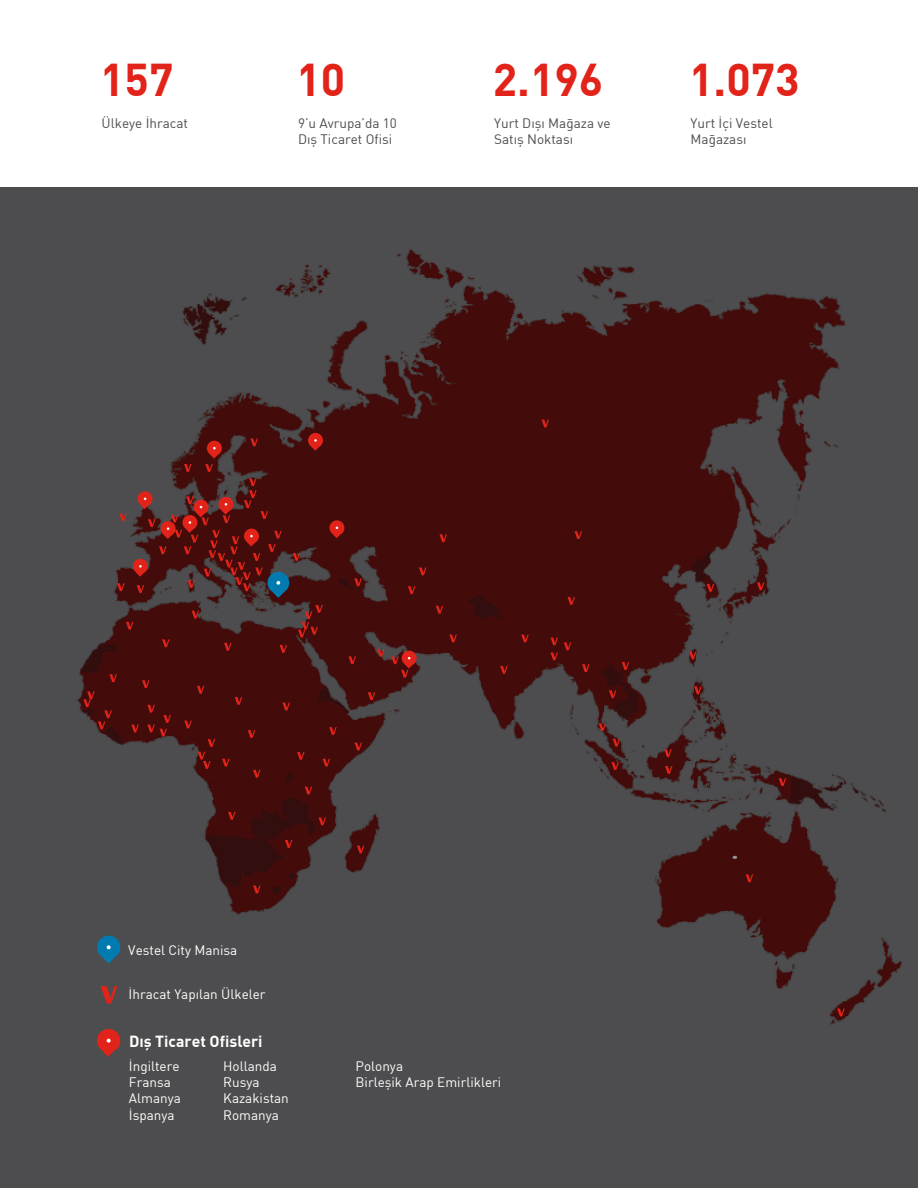
<style>
.page{position:relative;width:918px;height:1188px;background:#fff}
.page>*{position:absolute;margin:0;border:0;box-sizing:border-box;transform-origin:0 0}
.t1{font:700 45px "DIN";color:#e2231a}
.t2{font:700 15.75px "DIN";color:#fff}
.t3{font:13.5px/16.2px "DIN";color:#fff}
.t4{font:13.5px/16.2px "DIN";color:#4d4d4f}
</style>
<div class="page">
<div style="left:0;top:187px;width:918px;height:1001px;background:#4d4d4f"></div>
<img style="left:77px;top:249px;width:825px;height:802px">
<svg style="left:732px;top:855px;width:5px;height:5px"></svg>
<div style="left:308px;top:433px;width:15px;height:15px;background:#e2231a;border-radius:50%"></div>
<svg style="left:311px;top:439px;width:8px;height:12px"></svg>
<div style="left:329px;top:520px;width:15px;height:15px;background:#e2231a;border-radius:50%"></div>
<svg style="left:333px;top:527px;width:8px;height:11px"></svg>
<div style="left:207px;top:441px;width:15px;height:15px;background:#e2231a;border-radius:50%"></div>
<div style="left:133px;top:559px;width:15px;height:15px;background:#e2231a;border-radius:50%"></div>
<div style="left:402px;top:651px;width:15px;height:15px;background:#e2231a;border-radius:50%"></div>
<svg style="left:131px;top:725px;width:8px;height:7px"></svg>
<svg style="left:147px;top:705px;width:24px;height:31px"></svg>
<svg style="left:198px;top:739px;width:17px;height:30px"></svg>
<svg style="left:222px;top:759px;width:8px;height:8px"></svg>
<svg style="left:228px;top:812px;width:8px;height:8px"></svg>
<svg style="left:285px;top:840px;width:7px;height:8px"></svg>
<svg style="left:319px;top:817px;width:7px;height:8px"></svg>
<svg style="left:253px;top:886px;width:8px;height:7px"></svg>
<svg style="left:253px;top:770px;width:8px;height:8px"></svg>
<svg style="left:248px;top:730px;width:7px;height:8px"></svg>
<svg style="left:297px;top:752px;width:8px;height:8px"></svg>
<svg style="left:282px;top:703px;width:8px;height:7px"></svg>
<svg style="left:329px;top:727px;width:8px;height:8px"></svg>
<svg style="left:323px;top:759px;width:7px;height:8px"></svg>
<svg style="left:305px;top:787px;width:7px;height:7px"></svg>
<svg style="left:355px;top:743px;width:7px;height:7px"></svg>
<svg style="left:357px;top:846px;width:7px;height:7px"></svg>
<svg style="left:235px;top:697px;width:7px;height:8px"></svg>
<svg style="left:184px;top:721px;width:8px;height:7px"></svg>
<svg style="left:83px;top:691px;width:29px;height:38px"></svg>
<svg style="left:197px;top:686px;width:7px;height:8px"></svg>
<svg style="left:162px;top:639px;width:8px;height:8px"></svg>
<svg style="left:192px;top:611px;width:7px;height:7px"></svg>
<svg style="left:117px;top:583px;width:8px;height:8px"></svg>
<svg style="left:119px;top:513px;width:8px;height:8px"></svg>
<svg style="left:354px;top:578px;width:8px;height:8px"></svg>
<svg style="left:293px;top:553px;width:7px;height:8px"></svg>
<svg style="left:298px;top:605px;width:25px;height:32px"></svg>
<svg style="left:348px;top:656px;width:8px;height:8px"></svg>
<svg style="left:377px;top:649px;width:8px;height:8px"></svg>
<svg style="left:391px;top:656px;width:22px;height:22px"></svg>
<svg style="left:368px;top:692px;width:7px;height:8px"></svg>
<svg style="left:449px;top:635px;width:8px;height:7px"></svg>
<svg style="left:436px;top:606px;width:7px;height:8px"></svg>
<svg style="left:408px;top:586px;width:7px;height:8px"></svg>
<svg style="left:419px;top:567px;width:7px;height:8px"></svg>
<svg style="left:439px;top:534px;width:8px;height:8px"></svg>
<svg style="left:568px;top:597px;width:7px;height:8px"></svg>
<svg style="left:575px;top:531px;width:7px;height:8px"></svg>
<svg style="left:757px;top:582px;width:7px;height:8px"></svg>
<svg style="left:707px;top:584px;width:7px;height:8px"></svg>
<svg style="left:689px;top:652px;width:8px;height:7px"></svg>
<svg style="left:500px;top:666px;width:8px;height:8px"></svg>
<svg style="left:521px;top:635px;width:8px;height:7px"></svg>
<svg style="left:564px;top:642px;width:7px;height:8px"></svg>
<svg style="left:550px;top:637px;width:8px;height:8px"></svg>
<svg style="left:550px;top:652px;width:8px;height:8px"></svg>
<svg style="left:582px;top:664px;width:8px;height:8px"></svg>
<svg style="left:622px;top:662px;width:7px;height:8px"></svg>
<svg style="left:609px;top:690px;width:7px;height:8px"></svg>
<svg style="left:613px;top:739px;width:7px;height:8px"></svg>
<svg style="left:599px;top:723px;width:7px;height:8px"></svg>
<svg style="left:611px;top:762px;width:8px;height:8px"></svg>
<svg style="left:665px;top:766px;width:8px;height:8px"></svg>
<svg style="left:664px;top:749px;width:8px;height:8px"></svg>
<svg style="left:694px;top:686px;width:8px;height:8px"></svg>
<svg style="left:205px;top:447px;width:13px;height:25px"></svg>
<svg style="left:184px;top:464px;width:8px;height:8px"></svg>
<svg style="left:250px;top:438px;width:8px;height:8px"></svg>
<svg style="left:126px;top:622px;width:7px;height:8px"></svg>
<svg style="left:224px;top:643px;width:8px;height:8px"></svg>
<svg style="left:280px;top:645px;width:7px;height:8px"></svg>
<svg style="left:746px;top:874px;width:7px;height:8px"></svg>
<svg style="left:837px;top:1009px;width:8px;height:7px"></svg>
<svg style="left:779px;top:778px;width:7px;height:8px"></svg>
<svg style="left:542px;top:420px;width:7px;height:7px"></svg>
<svg style="left:142px;top:680px;width:8px;height:8px"></svg>
<svg style="left:109px;top:674px;width:8px;height:8px"></svg>
<div style="left:97px;top:1029px;width:23px;height:23px;background:#e2231a;border-radius:50%"></div>
<svg style="left:102px;top:1039px;width:12px;height:18px"></svg>
<svg style="left:101px;top:986px;width:16px;height:17px"></svg>
<div style="left:97px;top:936px;width:23px;height:23px;background:#007aaf;border-radius:50%"></div>
<svg style="left:102px;top:945px;width:13px;height:18px"></svg>
<div style="left:267px;top:572px;width:22px;height:22px;background:#007aaf;border-radius:50%"></div>
<svg style="left:136px;top:478px;width:148px;height:120px"></svg>
<h1 class="t1" style="left:100px;top:50px;width:75px">157</h1>
<h1 class="t1" style="left:296px;top:50px;width:50px">10</h1>
<h1 class="t1" style="left:493px;top:50px;width:112px">2.196</h1>
<h1 class="t1" style="left:689px;top:50px;width:112px">1.073</h1>
<p class="t4" style="left:102px;top:114px;width:88px">Ülkeye İhracat</p>
<p class="t4" style="left:298px;top:114px;width:101px">9’u Avrupa’da 10<br>Dış Ticaret Ofisi</p>
<p class="t4" style="left:494px;top:114px;width:118px">Yurt Dışı Mağaza ve<br>Satış Noktası</p>
<p class="t4" style="left:691px;top:114px;width:84px">Yurt İçi Vestel<br>Mağazası</p>
<p class="t3" style="left:128px;top:942px;width:111px">Vestel City Manisa</p>
<p class="t3" style="left:129px;top:986px;width:139px">İhracat Yapılan Ülkeler</p>
<p class="t2" style="left:129px;top:1031px;width:135px">Dış Ticaret Ofisleri</p>
<p class="t3" style="left:129px;top:1058px;width:53px">İngiltere<br>Fransa<br>Almanya<br>İspanya</p>
<p class="t3" style="left:223px;top:1058px;width:67px">Hollanda<br>Rusya<br>Kazakistan<br>Romanya</p>
<p class="t3" style="left:356px;top:1058px;width:147px">Polonya<br>Birleşik Arap Emirlikleri</p>
</div>
